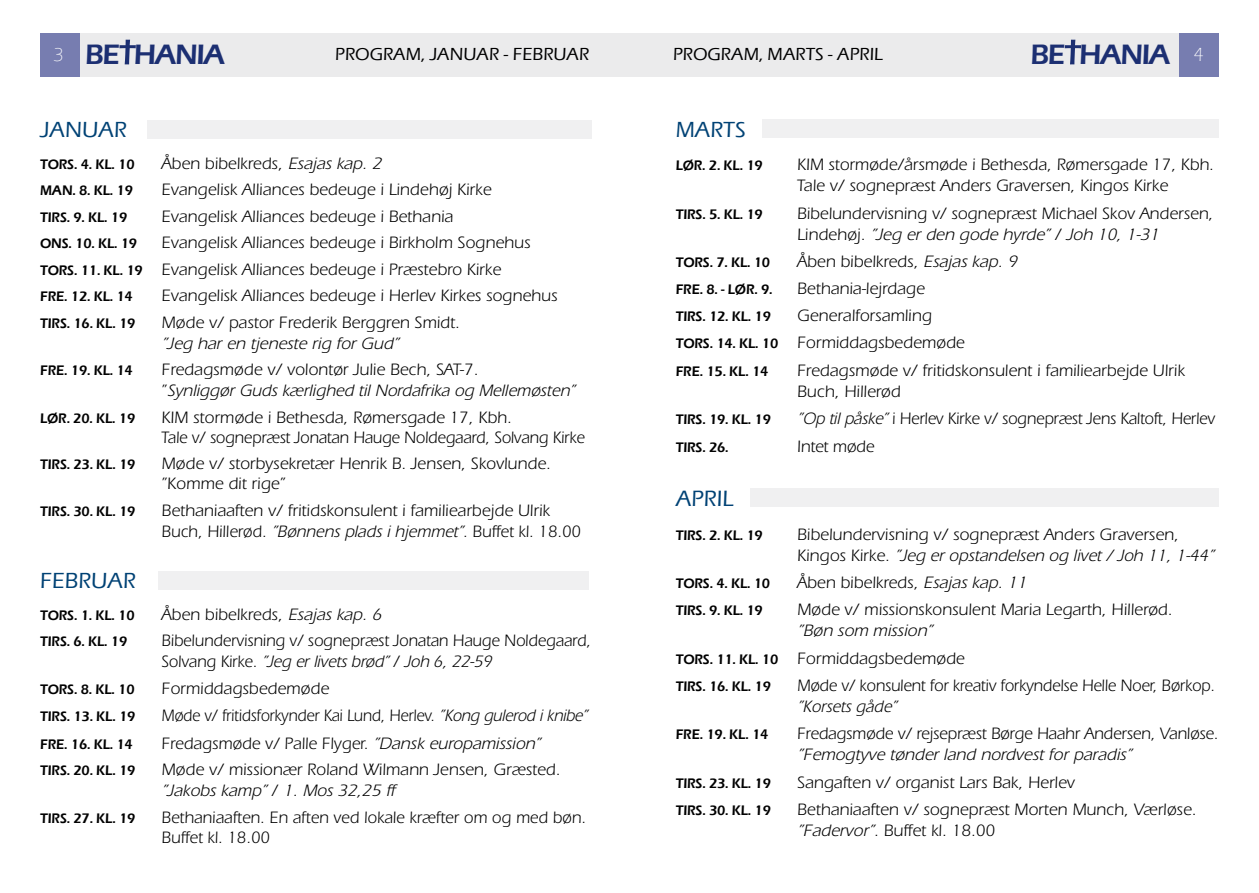
<style>
.page{position:relative;width:1259px;height:893px;background:#fff}
.page>*{position:absolute;margin:0;border:0;box-sizing:border-box;transform-origin:0 0}
.t1{font:600 28.8px "Eras ITC";letter-spacing:-.05em;color:#1c2f72}
.t2{font:500 22.8px "Eras ITC";color:#004275}
.t3{font:500 22.5px "Eras ITC";color:#004275}
.t4{font:500 18px "Eras ITC";color:#000}
.t5{font:17.1px/21px "ITC Eras Std";color:#000}
.t6{font:17.1px/21px "ITC Eras Std";color:#000;scale:.95 1}
.t7{font:italic 17.1px/21px "ITC Eras Std";color:#000}
.t8{font:17.1px "ITC Eras Std";color:#000;scale:.92 1}
.t9{font:italic 17.1px "ITC Eras Std";color:#000;scale:.95 1}
.t10{font:600 14.25px "Eras ITC";letter-spacing:-.01em;color:#000;scale:.95 1}
.s1{font-weight:300;font-size:19.5px;color:#fff}
.s2{font-style:italic}
.s3{font-family:"Eras ITC";font-weight:600;font-size:14.25px}
.s4{font-style:normal}
</style>
<div class="page">
<div style="left:40px;top:33px;width:1179px;height:44px;background:#e6e7e8"></div>
<div style="left:1179px;top:33px;width:39px;height:44px;background:#777db0"></div>
<div style="left:40px;top:33px;width:40px;height:44px;background:#777db0"></div>
<div style="left:158px;top:571px;width:431px;height:18px;background:#f0f0f1"></div>
<div style="left:750px;top:489px;width:469px;height:18px;background:#f0f0f1"></div>
<div style="left:147px;top:120px;width:444px;height:19px;background:#f0f0f1"></div>
<div style="left:762px;top:120px;width:457px;height:18px;background:#f0f0f1"></div>
<svg style="left:119px;top:40px;width:17px;height:24px"></svg>
<svg style="left:1064px;top:40px;width:17px;height:24px"></svg>
<h1 class="t1" style="left:53px;top:38px;width:174px"><span class="s1">3</span> BE HANIA</h1>
<p class="t4" style="left:335px;top:44px;width:256px">PROGRAM, JANUAR - FEBRUAR</p>
<p class="t4" style="left:673px;top:44px;width:211px">PROGRAM, MARTS - APRIL</p>
<h1 class="t1" style="left:1030px;top:38px;width:175px">BE HANIA <span class="s1">4</span></h1>
<h3 class="t3" style="left:40px;top:117px;width:88px">JANUAR</h3>
<p class="t10" style="left:40px;top:156px;width:101px">TORS. 4. KL. 10</p>
<p class="t5" style="left:162px;top:153px;width:225px">Åben bibelkreds, <span class="s2">Esajas kap. 2</span></p>
<p class="t10" style="left:40px;top:183px;width:99px">MAN. 8. KL. 19</p>
<p class="t5" style="left:162px;top:179px;width:331px">Evangelisk Alliances bedeuge i Lindehøj Kirke</p>
<p class="t10" style="left:40px;top:209px;width:93px">TIRS. 9. KL. 19</p>
<p class="t5" style="left:162px;top:206px;width:293px">Evangelisk Alliances bedeuge i Bethania</p>
<p class="t10" style="left:40px;top:235px;width:104px">ONS. 10. KL. 19</p>
<p class="t5" style="left:40px;top:230px;width:492px;line-height:26.5px;text-indent:122px">Evangelisk Alliances bedeuge i Birkholm Sognehus<br><span class="s3">TORS. 11. KL. 19</span> Evangelisk Alliances bedeuge i Præstebro Kirke</p>
<p class="t10" style="left:40px;top:288px;width:99px">FRE. 12. KL. 14</p>
<p class="t5" style="left:162px;top:285px;width:397px">Evangelisk Alliances bedeuge i Herlev Kirkes sognehus</p>
<p class="t10" style="left:40px;top:315px;width:102px">TIRS. 16. KL. 19</p>
<p class="t5" style="left:162px;top:312px;width:300px">Møde v/ pastor Frederik Berggren Smidt.</p>
<p class="t7" style="left:162px;top:333px;width:242px">”Jeg har en tjeneste rig for Gud”</p>
<p class="t10" style="left:40px;top:362px;width:99px">FRE. 19. KL. 14</p>
<p class="t7" style="left:162px;top:359px;width:418px"><span class="s4">Fredagsmøde v/ volontør Julie Bech, SAT-7.<br>”</span> Synliggør Guds kærlighed til Nordafrika og Mellemøsten”</p>
<p class="t10" style="left:40px;top:410px;width:102px">LØR. 20. KL. 19</p>
<p class="t5" style="left:162px;top:407px;width:425px;line-height:20.1px">KIM stormøde i Bethesda, Rømersgade 17, Kbh.<br>Tale v/ sognepræst Jonatan Hauge Noldegaard, Solvang Kirke</p>
<p class="t10" style="left:40px;top:456px;width:102px">TIRS. 23. KL. 19</p>
<p class="t5" style="left:162px;top:454px;width:391px;line-height:20.1px">Møde v/ storbysekretær Henrik B. Jensen, Skovlunde. ”Komme dit rige”</p>
<p class="t10" style="left:40px;top:503px;width:102px">TIRS. 30. KL. 19</p>
<p class="t5" style="left:162px;top:500px;width:421px">Bethaniaaften v/ fritidskonsulent i familiearbejde Ulrik<br>Buch, Hillerød. <span class="s2">”Bønnens plads i hjemmet”</span>. Buffet kl. 18.00</p>
<h3 class="t3" style="left:40px;top:567px;width:97px">FEBRUAR</h3>
<p class="t10" style="left:40px;top:607px;width:101px">TORS. 1. KL. 10</p>
<p class="t5" style="left:162px;top:604px;width:225px">Åben bibelkreds, <span class="s2">Esajas kap. 6</span></p>
<p class="t10" style="left:40px;top:634px;width:93px">TIRS. 6. KL. 19</p>
<p class="t6" style="left:162px;top:630px;width:453px">Bibelundervisning v/ sognepræst Jonatan Hauge Noldegaard,<br>S o l va n g K i r k e . <span class="s2">”Jeg er livets brød”</span> / <span class="s2">Joh 6, 22-59</span></p>
<p class="t10" style="left:40px;top:681px;width:101px">TORS. 8. KL. 10</p>
<p class="t5" style="left:162px;top:678px;width:169px">Formiddagsbedemøde</p>
<p class="t10" style="left:40px;top:709px;width:102px">TIRS. 13. KL. 19</p>
<p class="t8" style="left:162px;top:706px;width:468px">Møde v/ fritidsforkynder Kai Lund, Herlev. <span class="s2">”Kong gulerod iknibe”</span></p>
<p class="t10" style="left:40px;top:736px;width:99px">FRE. 16. KL. 14</p>
<p class="t5" style="left:162px;top:733px;width:384px">Fredagsmøde v/ Palle Flyger. <span class="s2">”Dansk europamission”</span></p>
<p class="t10" style="left:40px;top:763px;width:102px">TIRS. 20. KL. 19</p>
<p class="t5" style="left:162px;top:759px;width:401px">Møde v/ missionær Roland Wilmann Jensen, Græsted. <span class="s2">”Jakobs kamp”</span> / <span class="s2">1. Mos 32,25 ff</span></p>
<p class="t10" style="left:40px;top:810px;width:102px">TIRS. 27. KL. 19</p>
<p class="t5" style="left:162px;top:807px;width:426px;line-height:20.2px">Bethaniaaften. En aften ved lokale kræfter om og med bøn.<br>Buffet kl. 18.00</p>
<h3 class="t3" style="left:675px;top:117px;width:72px">MARTS</h3>
<p class="t10" style="left:675px;top:158px;width:93px">LØR. 2. KL. 19</p>
<p class="t5" style="left:797px;top:154px;width:418px">KIM stormøde/årsmøde i Bethesda, Rømersgade 17, Kbh.<br>Tale v/ sognepræst Anders Graversen, Kingos Kirke</p>
<p class="t10" style="left:675px;top:206px;width:93px">TIRS. 5. KL. 19</p>
<p class="t5" style="left:797px;top:203px;width:418px">Bibelundervisning v/ sognepræst Michael Skov Andersen,<br>L i n d e h øj . <span class="s2">”Jeg er den gode hyrde”</span> / <span class="s2">Joh 10, 1-31</span></p>
<p class="t10" style="left:675px;top:254px;width:101px">TORS. 7. KL. 10</p>
<p class="t5" style="left:797px;top:251px;width:225px">Åben bibelkreds, <span class="s2">Esajas kap. 9</span></p>
<p class="t10" style="left:675px;top:281px;width:104px">FRE. 8. - LØR. 9.</p>
<p class="t5" style="left:797px;top:278px;width:129px">Bethania-lejrdage</p>
<p class="t10" style="left:675px;top:308px;width:102px">TIRS. 12. KL. 19</p>
<p class="t5" style="left:675px;top:302px;width:291px;line-height:27.5px;text-indent:122px">Generalforsamling<br><span class="s3">TORS. 14. KL. 10</span> Formiddagsbedemøde</p>
<p class="t10" style="left:675px;top:363px;width:99px">FRE. 15. KL. 14</p>
<p class="t5" style="left:797px;top:360px;width:389px">Fredagsmøde v/ fritidskonsulent i familiearbejde Ulrik<br>Buch, Hillerød</p>
<p class="t10" style="left:675px;top:411px;width:102px">TIRS. 19. KL. 19</p>
<p class="t6" style="left:797px;top:408px;width:441px"><span class="s2">”Op tilpåske”</span>i Herlev Kirke v/ sognepræst Jens Kaltoft, Herlev</p>
<p class="t10" style="left:675px;top:439px;width:57px">TIRS. 26.</p>
<p class="t5" style="left:797px;top:436px;width:79px">Intet møde</p>
<h2 class="t2" style="left:675px;top:485px;width:60px">APRIL</h2>
<p class="t10" style="left:675px;top:527px;width:93px">TIRS. 2. KL. 19</p>
<p class="t5" style="left:797px;top:524px;width:421px">Bibelundervisning v/ sognepræst Anders Graversen,<br>K i n g o s K i r k e . <span class="s2">”Jeg er opstandelsen og livet / Joh 11, 1-44”</span></p>
<p class="t10" style="left:675px;top:575px;width:101px">TORS. 4. KL. 10</p>
<p class="t5" style="left:797px;top:572px;width:234px">Åben bibelkreds, <span class="s2">Esajas kap. 11</span></p>
<p class="t10" style="left:675px;top:602px;width:93px">TIRS. 9. KL. 19</p>
<p class="t5" style="left:797px;top:599px;width:377px">Møde v/ missionskonsulent Maria Legarth, Hillerød.</p>
<p class="t5" style="left:675px;top:617px;width:291px;line-height:27.5px;text-indent:122px"><span class="s2">”Bøn som mission”<br></span><span class="s3">TORS. 11. KL. 10</span> Formiddagsbedemøde</p>
<p class="t10" style="left:675px;top:678px;width:102px">TIRS. 16. KL. 19</p>
<p class="t6" style="left:797px;top:675px;width:441px">Møde v/ konsulent for kreativ forkyndelse Helle Noer, Børkop.</p>
<p class="t9" style="left:797px;top:697px;width:110px">”Korsets gåde”</p>
<p class="t10" style="left:675px;top:727px;width:99px">FRE. 19. KL. 14</p>
<p class="t5" style="left:797px;top:724px;width:423px">Fredagsmøde v/ rejsepræst Børge Haahr Andersen, Vanløse.</p>
<p class="t7" style="left:797px;top:745px;width:339px">”Femogtyve tønder land nordvest for paradis”</p>
<p class="t10" style="left:675px;top:775px;width:102px">TIRS. 23. KL. 19</p>
<p class="t5" style="left:797px;top:772px;width:279px">Sangaften v/ organist Lars Bak, Herlev</p>
<p class="t10" style="left:675px;top:802px;width:102px">TIRS. 30. KL. 19</p>
<p class="t5" style="left:797px;top:799px;width:401px">Bethaniaaften v/ sognepræst Morten Munch, Værløse. <span class="s2">”Fadervor”</span>. Buffet kl. 18.00</p>
</div>
